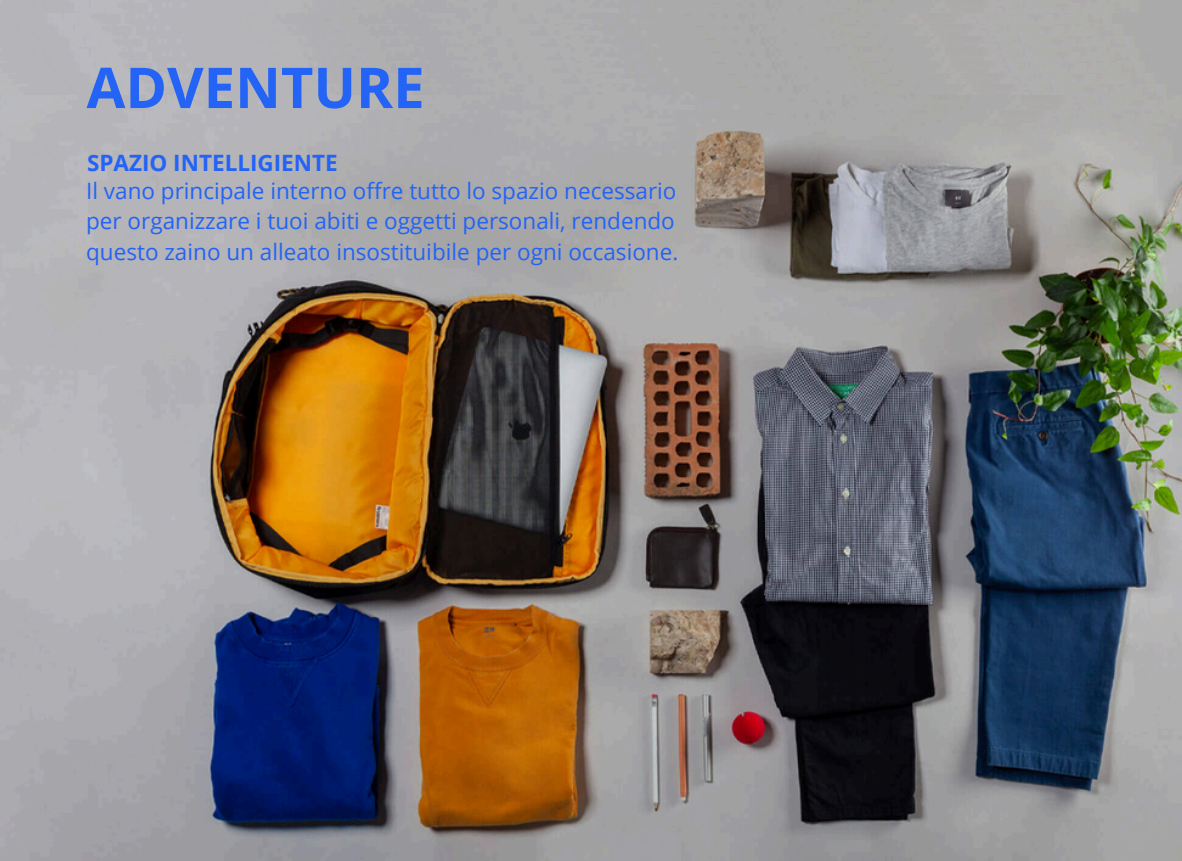
<style>
.page{position:relative;width:1182px;height:861px;background:#fff}
.page>*{position:absolute;margin:0;border:0;box-sizing:border-box;transform-origin:0 0}
.t1{font:700 56.25px "Open Sans";color:#2363f6}
.t2{font:22.5px/30.4px "Open Sans";color:#2363f6}
.t3{font:700 22.5px "Open Sans";color:#2363f6}
</style>
<div class="page">
<img style="left:0;top:123px;width:1181px;height:738px">
<p class="t1" style="left:87px;top:48px;width:339px">ADVENTURE</p>
<p class="t3" style="left:87px;top:147px;width:252px">SPAZIO INTELLIGIENTE</p>
<p class="t2" style="left:86px;top:175px;width:593px">Il vano principale interno offre tutto lo spazio necessario per organizzare i tuoi abiti e oggetti personali, rendendo questo zaino un alleato insostituibile per ogni occasione.</p>
</div>
